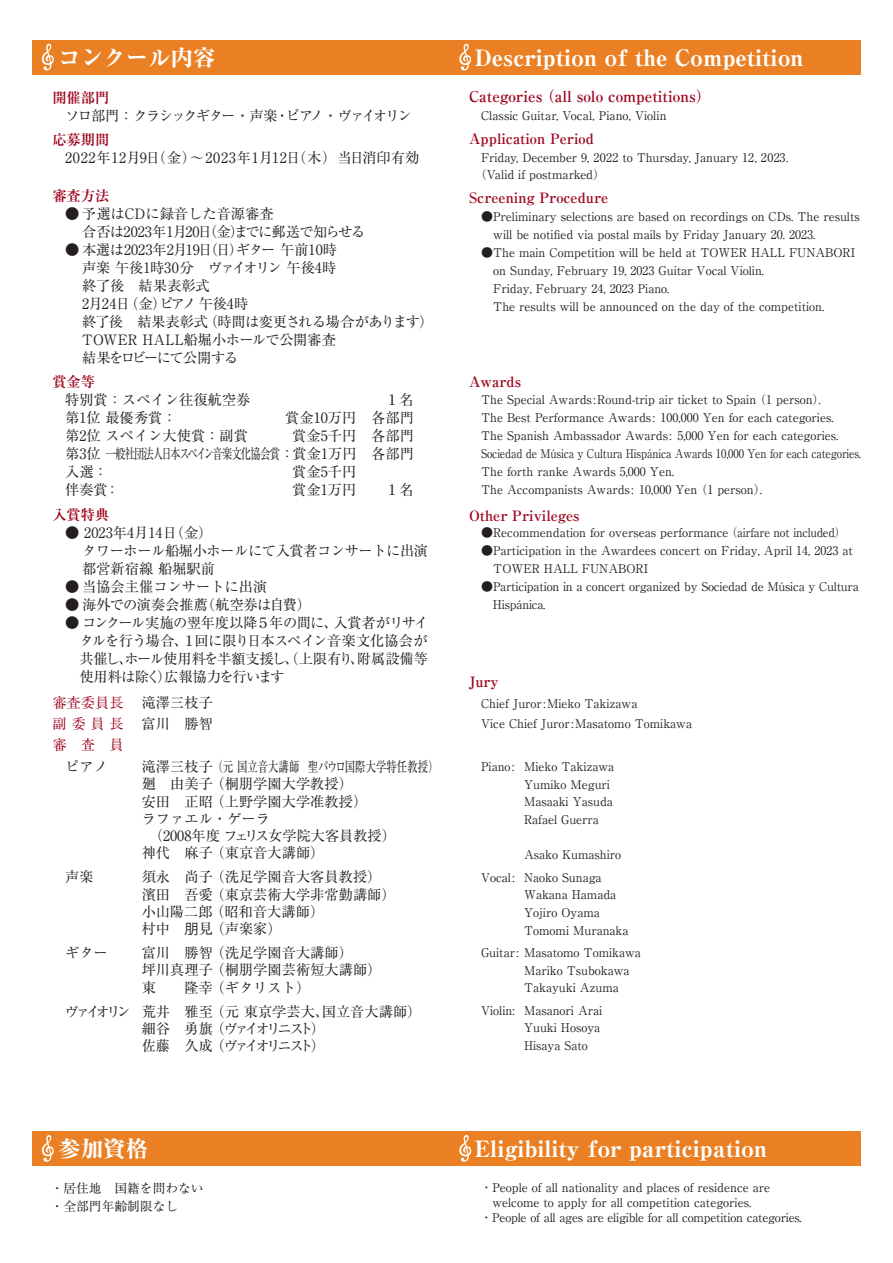
<style>
.page{position:relative;width:893px;height:1263px;background:#fff}
.page>*{position:absolute;margin:0;border:0;box-sizing:border-box;transform-origin:0 0}
.t1{font:800 22.5px "Ryumin Pro";color:#fff}
.t2{font:700 15px "Ryumin Pro";color:#9d061f}
.t3{font:14.25px/17.2px "Ryumin Pro";color:#231f20}
.t4{font:14.25px/18px "Ryumin Pro";letter-spacing:-.02em;color:#231f20}
.t5{font:700 14.25px "Ryumin Pro";color:#9d061f}
.t6{font:14.25px/17.2px "Ryumin Pro";letter-spacing:-.17em;color:#231f20}
.t7{font:14.25px/18px "Ryumin Pro";letter-spacing:-.03em;color:#231f20}
.t8{font:14.25px/18px "Ryumin Pro";letter-spacing:.05em;color:#231f20}
.t9{font:14.25px/18px "Ryumin Pro";letter-spacing:-.125em;color:#231f20}
.t10{font:14.25px/22.5px "Ryumin Pro";color:#9d061f;text-align:center}
.t11{font:12.75px/18px "Ryumin Pro";color:#231f20}
.t12{font:12px/18px "Ryumin Pro";color:#231f20}
.t13{font:12px/18px "Ryumin Pro";letter-spacing:-.02em;color:#231f20}
.s1{font-weight:700;color:#9d061f}
.s2{font-family:"Koz Go Pr 6 N"}
.s3{color:#231f20}
</style>
<div class="page">
<div style="left:32px;top:40px;width:414px;height:34px;background:#ea8023"></div>
<div style="left:446px;top:40px;width:415px;height:34px;background:#ea8023"></div>
<svg style="left:41px;top:44px;width:13px;height:27px"></svg>
<svg style="left:459px;top:44px;width:13px;height:27px"></svg>
<div style="left:32px;top:1132px;width:414px;height:34px;background:#ea8023"></div>
<div style="left:446px;top:1132px;width:415px;height:34px;background:#ea8023"></div>
<svg style="left:41px;top:1135px;width:13px;height:27px"></svg>
<svg style="left:459px;top:1135px;width:13px;height:27px"></svg>
<p class="t1" style="left:58px;top:40px;width:159px">コンクール内容</p>
<p class="t1" style="left:475px;top:40px;width:330px">Description of the Competition</p>
<p class="t9" style="left:65px;top:88px;width:348px;text-indent:-13px"><span class="s1">開催部門<br></span>ソロ部門：クラシックギター・声楽・ピアノ・ヴァイオリン</p>
<p class="t8" style="left:65px;top:130px;width:356px;text-indent:-13px"><span class="s1">応募期間<br></span>2022年12月9日（金）～2023年1月12日（木）｠当日消印有効</p>
<p class="t5" style="left:52px;top:184px;width:59px">審査方法</p>
<p class="t3" style="left:82px;top:203px;width:285px;line-height:18px;text-indent:-17px"><span class="s2">●</span> 予選はCDに録音した音源審査<br>合否は2023年1月20日（金）までに郵送で知らせる</p>
<p class="t4" style="left:82px;top:239px;width:353px;text-indent:-17px">● 本選は2023年2月19日（日）ギター 午前10時<br>声楽 午後1時30分　ヴァイオリン 午後4時<br>終了後　結果表彰式<br>2月24日（金）ピアノ 午後4時<br>終了後　結果表彰式（時間は変更される場合があります）<br>TOWER HALL船堀小ホールで公開審査<br>結果をロビーにて公開する</p>
<p class="t3" style="left:65px;top:371px;width:187px;line-height:18px;text-indent:-13px"><span class="s1">賞金等<br></span>特別賞：スペイン往復航空券</p>
<p class="t3" style="left:385px;top:390px;width:30px">１名</p>
<p class="t3" style="left:65px;top:408px;width:113px">第1位 最優秀賞：</p>
<p class="t3" style="left:285px;top:408px;width:130px">賞金10万円 各部門</p>
<p class="t3" style="left:65px;top:426px;width:184px">第2位 スペイン大使賞：副賞</p>
<p class="t3" style="left:65px;top:425px;width:350px;line-height:18px;text-align:justify;text-indent:227px">賞金5千円 各部門第3位 一般社団法人日本スペイン音楽文化協会賞：賞金1万円 各部門入選：</p>
<p class="t3" style="left:292px;top:462px;width:66px">賞金5千円</p>
<p class="t3" style="left:65px;top:480px;width:56px">伴奏賞：</p>
<p class="t3" style="left:292px;top:480px;width:66px">賞金1万円</p>
<p class="t3" style="left:385px;top:480px;width:30px">１名</p>
<p class="t5" style="left:52px;top:503px;width:58px">入賞特典</p>
<p class="t7" style="left:82px;top:523px;width:347px;text-indent:-17px">● 2023年4月14日（金）<br>タワーホール船堀小ホールにて入賞者コンサートに出演都営新宿線 船堀駅前</p>
<p class="t3" style="left:65px;top:577px;width:204px">● 当協会主催コンサートに出演</p>
<p class="t3" style="left:65px;top:595px;width:248px">● 海外での演奏会推薦（航空券は自費）</p>
<p class="t3" style="left:79px;top:613px;width:351px;line-height:18px;text-align:justify;text-indent:-14px">● コンクール実施の翌年度以降５年の間に、入賞者がリサイタルを行う場合、１回に限り日本スペイン音楽文化協会が共催し、ホール使用料を半額支援し、（上限有り、附属設備等使用料は除く）広報協力を行います</p>
<p class="t10" style="left:52px;top:690px;width:73px">審査委員長</p>
<p class="t3" style="left:142px;top:693px;width:87px">滝澤三枝子　</p>
<p class="t10" style="left:52px;top:711px;width:73px">副 委 員 長</p>
<p class="t3" style="left:142px;top:714px;width:87px">富川　勝智　</p>
<p class="t10" style="left:52px;top:732px;width:73px">審　査　員<span class="s3">ピアノ</span></p>
<p class="t3" style="left:142px;top:757px;width:299px">滝澤三枝子 （元 国立音大講師　聖パウロ国際大学特任教授）廻　由美子 （桐朋学園大学教授）<br>安田　正昭 （上野学園大学准教授）<br>ラファエル・ゲーラ<br>　（2008年度 フェリス女学院大客員教授）　<br>神代　麻子 （東京音大講師）</p>
<p class="t3" style="left:65px;top:867px;width:30px">声楽</p>
<p class="t3" style="left:142px;top:867px;width:256px">須永　尚子 （洗足学園音大客員教授）濱田　吾愛 （東京芸術大学非常勤講師）小山陽二郎 （昭和音大講師）<br>村中　<span class="s2">朋</span>見 （声楽家）</p>
<p class="t3" style="left:65px;top:943px;width:44px">ギター</p>
<p class="t3" style="left:142px;top:943px;width:241px">富川　勝智 （洗足学園音大講師）<br>坪川真理子 （桐朋学園芸術短大講師）東　　隆幸 （ギタリスト）</p>
<p class="t6" style="left:142px;top:1002px;width:281px;text-indent:-77px">ヴァイオリン 荒井　雅至 （元 東京学芸大、国立音大講師）細谷　勇旗 （ヴァイオリニスト）<br>佐藤　久成 （ヴァイオリニスト）</p>
<p class="t2" style="left:469px;top:85px;width:243px">Categories （all solo competitions）</p>
<p class="t12" style="left:481px;top:106px;width:187px">Classic Guitar, Vocal, Piano, Violin</p>
<p class="t5" style="left:469px;top:128px;width:126px">Application Period</p>
<p class="t12" style="left:475px;top:149px;width:315px;line-height:16.5px;text-indent:6px">Friday, December 9, 2022 to Thursday, January 12, 2023.（Valid if postmarked）</p>
<p class="t5" style="left:469px;top:186px;width:141px">Screening Procedure</p>
<p class="t12" style="left:493px;top:206px;width:368px;text-indent:-12px">●Preliminary selections are based on recordings on CDs. The results will be notified via postal mails by Friday January 20. 2023.</p>
<p class="t12" style="left:493px;top:242px;width:363px;text-indent:-12px">●The main Competition will be held at TOWER HALL FUNABORI on Sunday, February 19, 2023 Guitar Vocal Violin.<br>Friday, February 24, 2023 Piano.<br>The results will be announced on the day of the competition.</p>
<p class="t5" style="left:469px;top:371px;width:53px">Awards</p>
<p class="t12" style="left:481px;top:389px;width:382px">The Special Awards:Round-trip air ticket to Spain （1 person）.<br>The Best Performance Awards: 100,000 Yen for each categories.<br>The Spanish Ambassador Awards: 5,000 Yen for each categories.<br>Sociedad de Música y Cultura Hispánica Awards 10,000 Yen for each categories.<br>The forth ranke Awards 5,000 Yen.<br>The Accompanists Awards: 10,000 Yen （1 person）.</p>
<p class="t5" style="left:469px;top:504px;width:112px">Other Privileges</p>
<p class="t12" style="left:481px;top:523px;width:366px">●Recommendation for overseas performance （airfare not included）</p>
<p class="t12" style="left:493px;top:541px;width:361px;text-indent:-12px">●Participation in the Awardees concert on Friday, April 14, 2023 at<br>TOWER HALL FUNABORI</p>
<p class="t13" style="left:493px;top:577px;width:367px;text-indent:-12px">●Participation in a concert organized by Sociedad de Música y Cultura<br>Hispánica.</p>
<p class="t5" style="left:469px;top:671px;width:31px">Jury</p>
<p class="t12" style="left:481px;top:692px;width:212px;line-height:20.2px">Chief Juror:Mieko Takizawa<br>Vice Chief Juror:Masatomo Tomikawa</p>
<p class="t12" style="left:524px;top:757px;width:92px;text-indent:-43px">Piano: Mieko Takizawa<br>Yumiko Meguri<br>Masaaki Yasuda<br>Rafael Guerra</p>
<p class="t12" style="left:481px;top:843px;width:142px;line-height:22.2px;text-indent:43px">Asako Kumashiro<br>Vocal: Naoko Sunaga</p>
<p class="t12" style="left:524px;top:885px;width:106px">Wakana Hamada<br>Yojiro Oyama<br>Tomomi Muranaka</p>
<p class="t12" style="left:524px;top:943px;width:118px;text-indent:-43px">Guitar: Masatomo Tomikawa<br>Mariko Tsubokawa<br>Takayuki Azuma</p>
<p class="t12" style="left:524px;top:1000px;width:80px;text-indent:-43px">Violin: Masanori Arai<br>Yuuki Hosoya<br>Hisaya Sato</p>
<p class="t1" style="left:58px;top:1131px;width:91px">参加資格</p>
<p class="t1" style="left:475px;top:1131px;width:294px">Eligibility for participation</p>
<p class="t11" style="left:51px;top:1178px;width:155px">・居住地　国籍を問わない・全部門年齢制限なし</p>
<p class="t12" style="left:480px;top:1178px;width:291px">・People of all nationality and places of residence are</p>
<p class="t12" style="left:492px;top:1193px;width:260px">welcome to apply for all competition categories.</p>
<p class="t13" style="left:480px;top:1208px;width:323px">・People of all ages are eligible for all competition categories.</p>
</div>
